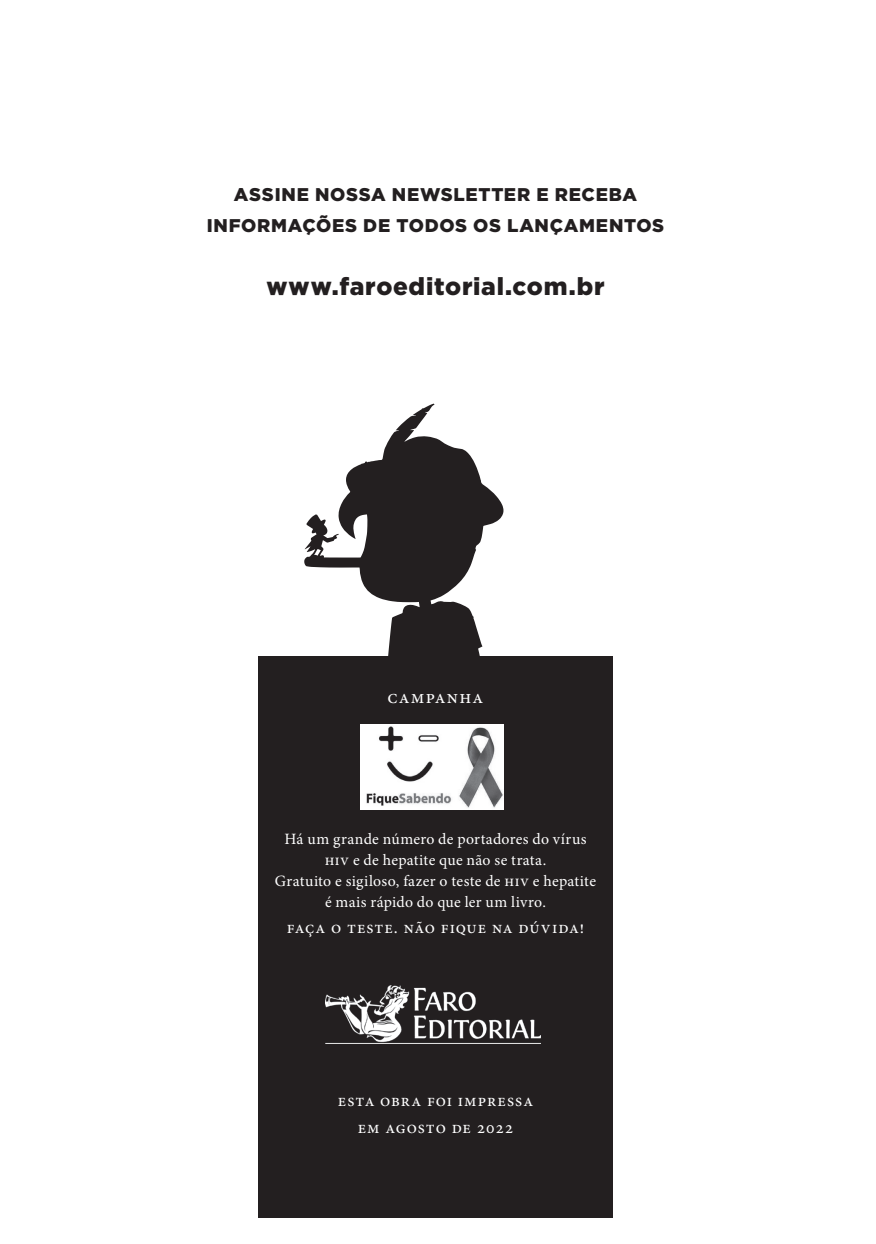
<style>
.page{position:relative;width:876px;height:1244px;background:#fff}
.page>*{position:absolute;margin:0;border:0;box-sizing:border-box;transform-origin:0 0}
.t1{font:900 24.5px "Gotham HTF";letter-spacing:.03em;color:#231f20}
.t2{font:19.25px "Minion Pro";letter-spacing:.065em;color:#fff}
.t3{font:900 18.38px/31.5px "Gotham HTF";letter-spacing:.04em;color:#231f20;text-align:center}
.t4{font:17.5px/26.2px "Minion Pro";letter-spacing:.05em;color:#fff;text-align:center}
.t5{font:15.75px/21px "Minion Pro";letter-spacing:.03em;color:#fff;text-align:center}
</style>
<div class="page">
<svg style="left:304px;top:403px;width:200px;height:253px"></svg>
<div style="left:258px;top:656px;width:355px;height:561px;background:#231f20"></div>
<img style="left:360px;top:724px;width:143px;height:85px">
<img style="left:325px;top:985px;width:216px;height:58px">
<div style="left:428px;top:1220px;width:20px;height:20px;border:2px solid #fff;border-radius:50%"></div>
<p class="t3" style="left:207px;top:178px;width:459px">ASSINE NOSSA NEWSLETTER E RECEBA<br>INFORMAÇÕES DE TODOS OS LANÇAMENTOS</p>
<h1 class="t1" style="left:266px;top:272px;width:340px">www.faroeditorial.com.br</h1>
<p class="t2" style="left:388px;top:684px;width:97px">campanha</p>
<p class="t5" style="left:275px;top:828px;width:323px">Há um grande número de portadores do vírus hiv e de hepatite que não se trata.<br>Gratuito e sigiloso, fazer o teste de hiv e hepatite é mais rápido do que ler um livro.</p>
<p class="t4" style="left:287px;top:914px;width:299px">Faça o teste. Não fique na dúvida!</p>
<p class="t4" style="left:338px;top:1087px;width:197px">esta obra foi impressa em AGOSTO DE 2022</p>
</div>
